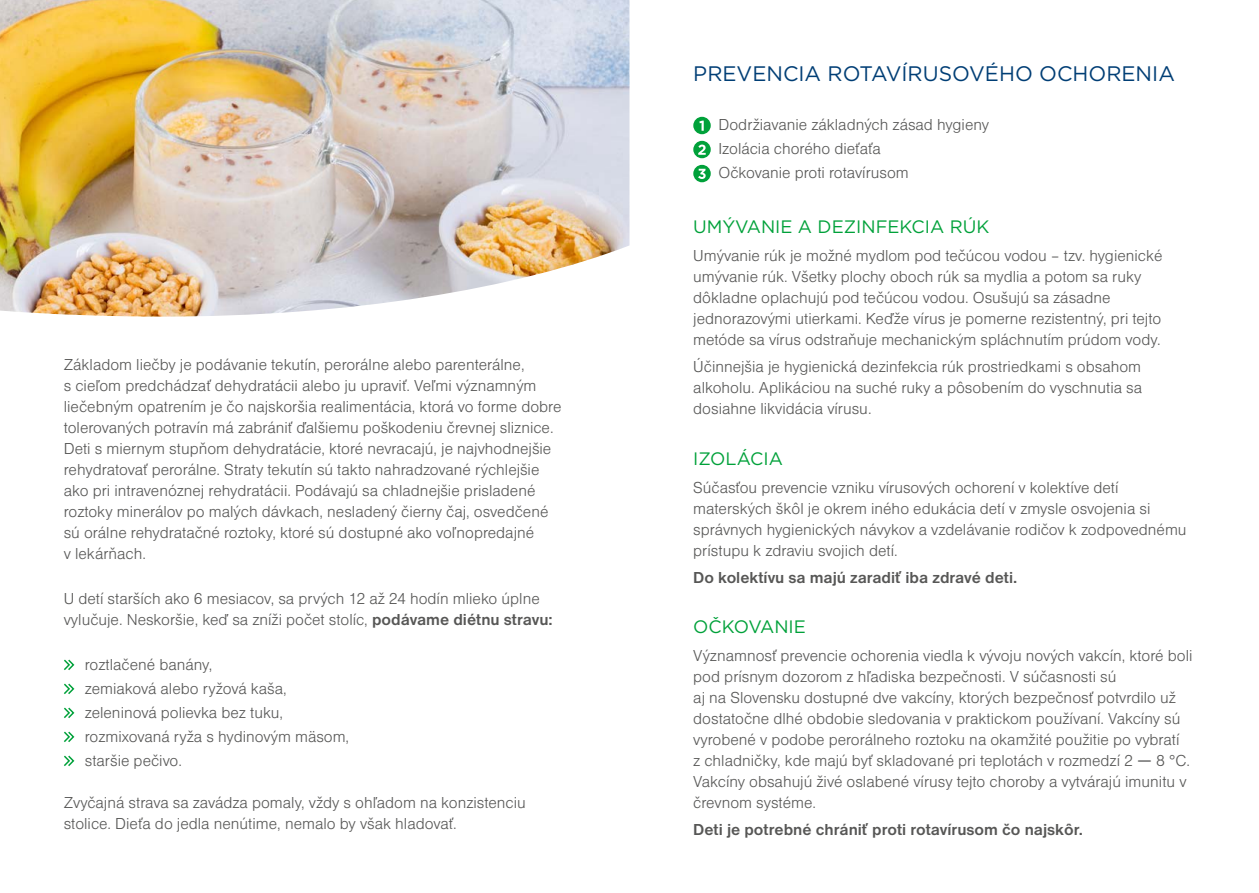
<style>
.page{position:relative;width:1259px;height:893px;background:#fff}
.page>*{position:absolute;margin:0;border:0;box-sizing:border-box;transform-origin:0 0}
.t1{font:21px "Gotham";color:#003e75}
.t2{font:18px "Gotham";color:#00a13a}
.t3{font:16.5px/21px "Nimbus Sans DOT Ligh";color:#575756}
.t4{font:700 16.5px "Nimbus Sans DOT";color:#575756}
.s1{font-family:"Nimbus Sans DOT";font-weight:700}
.s2{font-family:"Gotham"}
</style>
<div class="page">
<img style="left:0;top:0;width:629px;height:317px">
<svg style="left:64px;top:659px;width:11px;height:11px"></svg>
<svg style="left:64px;top:683px;width:11px;height:11px"></svg>
<svg style="left:64px;top:707px;width:11px;height:11px"></svg>
<svg style="left:64px;top:731px;width:11px;height:11px"></svg>
<svg style="left:64px;top:755px;width:11px;height:11px"></svg>
<svg style="left:693px;top:165px;width:18px;height:17px"></svg>
<svg style="left:698px;top:169px;width:7px;height:10px"></svg>
<svg style="left:693px;top:141px;width:18px;height:17px"></svg>
<svg style="left:698px;top:145px;width:7px;height:10px"></svg>
<div style="left:693px;top:117px;width:18px;height:17px;background:#00a13a;border-radius:50%"></div>
<svg style="left:699px;top:121px;width:4px;height:10px"></svg>
<p class="t3" style="left:64px;top:354px;width:499px">Základom liečby je podávanie tekutín, perorálne alebo parenterálne,<br>s cieľom predchádzať dehydratácii alebo ju upraviť. Veľmi významným liečebným opatrením je čo najskoršia realimentácia, ktorá vo forme dobre tolerovaných potravín má zabrániť ďalšiemu poškodeniu črevnej sliznice.<br>Deti s miernym stupňom dehydratácie, ktoré nevracajú, je najvhodnejšie rehydratovať perorálne. Straty tekutín sú takto nahradzované rýchlejšie ako pri intravenóznej rehydratácii. Podávajú sa chladnejšie prisladené roztoky minerálov po malých dávkach, nesladený čierny čaj, osvedčené sú orálne rehydratačné roztoky, ktoré sú dostupné ako voľnopredajné<br>v lekárňach.</p>
<p class="t3" style="left:64px;top:588px;width:490px">U detí starších ako 6 mesiacov, sa prvých 12 až 24 hodín mlieko úplne vylučuje. Neskoršie, keď sa zníži počet stolíc, <span class="s1">podávame diétnu stravu:</span></p>
<p class="t3" style="left:85px;top:653px;width:266px;line-height:24px">roztlačené banány,<br>zemiaková alebo ryžová kaša, zeleninová polievka bez tuku, rozmixovaná ryža s hydinovým mäsom, staršie pečivo.</p>
<p class="t3" style="left:64px;top:792px;width:463px">Zvyčajná strava sa zavádza pomaly, vždy s ohľadom na konzistenciu stolice. Dieťa do jedla nenútime, nemalo by však hladovať.</p>
<p class="t1" style="left:693px;top:62px;width:483px">PREVENCIA ROTAVÍRUSOVÉHO OCHORENIA</p>
<p class="t3" style="left:718px;top:112px;width:272px;line-height:24px">Dodržiavanie základných zásad hygieny<br>Izolácia chorého dieťaťa<br>Očkovanie proti rotavírusom</p>
<p class="t2" style="left:693px;top:217px;width:297px">UMÝVANIE A DEZINFEKCIA RÚK</p>
<p class="t3" style="left:693px;top:245px;width:471px">Umývanie rúk je možné mydlom pod tečúcou vodou – tzv. hygienické umývanie rúk. Všetky plochy oboch rúk sa mydlia a potom sa ruky dôkladne oplachujú pod tečúcou vodou. Osušujú sa zásadne jednorazovými utierkami. Keďže vírus je pomerne rezistentný, pri tejto metóde sa vírus odstraňuje mechanickým spláchnutím prúdom vody.</p>
<p class="t3" style="left:693px;top:356px;width:450px;text-align:justify">Účinnejšia je hygienická dezinfekcia rúk prostriedkami s obsahom alkoholu. Aplikáciou na suché ruky a pôsobením do vyschnutia sa dosiahne likvidácia vírusu.</p>
<p class="t2" style="left:693px;top:448px;width:91px">IZOLÁCIA</p>
<p class="t3" style="left:693px;top:476px;width:495px">Súčasťou prevencie vzniku vírusových ochorení v kolektíve detí materských škôl je okrem iného edukácia detí v zmysle osvojenia si správnych hygienických návykov a vzdelávanie rodičov k zodpovednému prístupu k zdraviu svojich detí.</p>
<p class="t4" style="left:693px;top:571px;width:325px">Do kolektívu sa majú zaradiť iba zdravé deti.</p>
<p class="t2" style="left:693px;top:617px;width:114px">OČKOVANIE</p>
<p class="t3" style="left:693px;top:645px;width:501px">Významnosť prevencie ochorenia viedla k vývoju nových vakcín, ktoré boli pod prísnym dozorom z hľadiska bezpečnosti. V súčasnosti sú<br>aj na Slovensku dostupné dve vakcíny, ktorých bezpečnosť potvrdilo už dostatočne dlhé obdobie sledovania v praktickom používaní. Vakcíny sú vyrobené v podobe perorálneho roztoku na okamžité použitie po vybratí<br>z chladničky, kde majú byť skladované pri teplotách v rozmedzí 2 <span class="s2">—</span> 8 °C.<br>Vakcíny obsahujú živé oslabené vírusy tejto choroby a vytvárajú imunitu v črevnom systéme.</p>
<p class="t4" style="left:693px;top:823px;width:391px">Deti je potrebné chrániť proti rotavírusom čo najskôr.</p>
</div>
